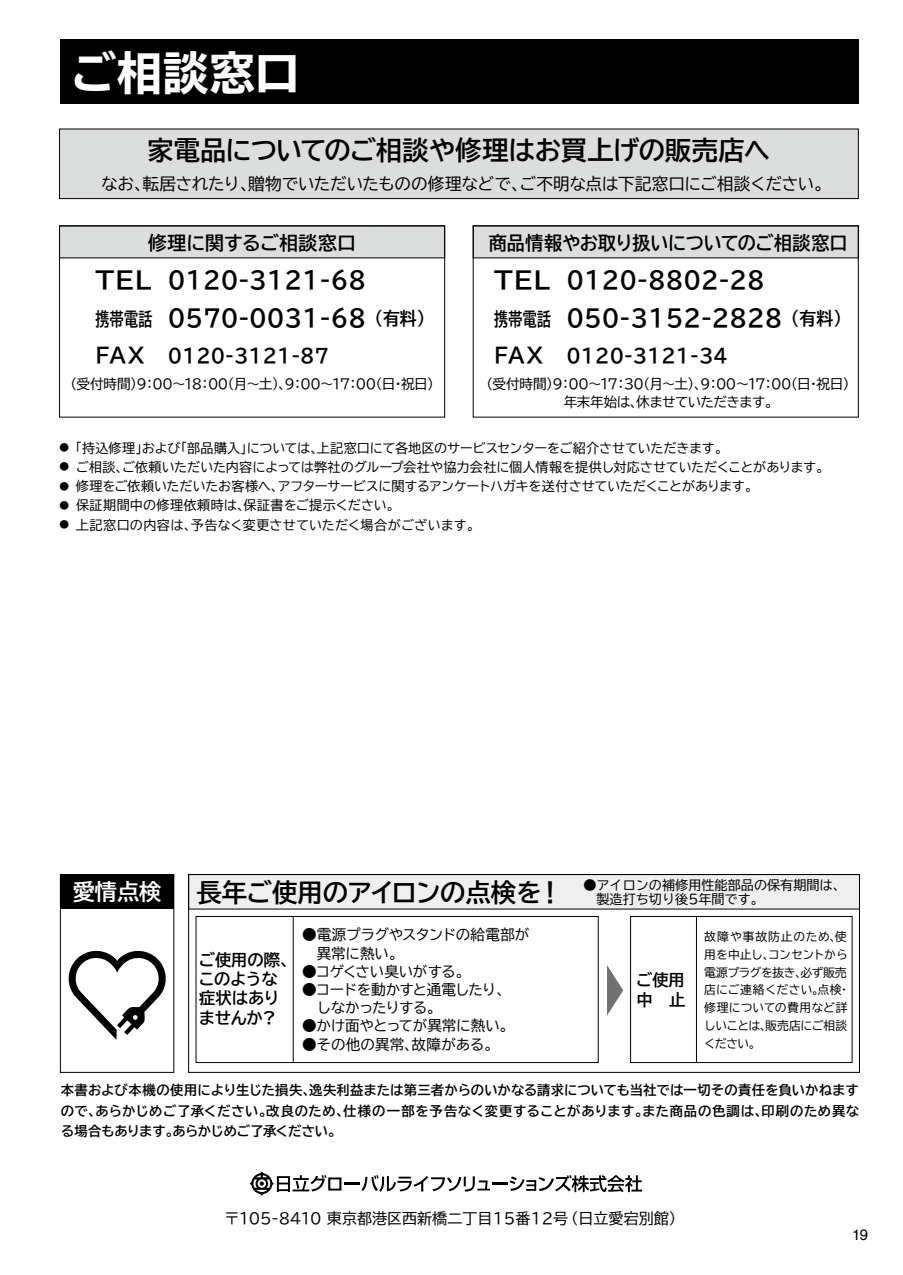
<style>
.page{position:relative;width:903px;height:1275px;background:#fff}
.page>*{position:absolute;margin:0;border:0;box-sizing:border-box;transform-origin:0 0}
.t1{font:700 expanded 45.5px "TBUD Go Std";letter-spacing:.015em;color:#fff}
.t2{font:700 26.25px "TBUD Go Std";letter-spacing:-.01em;color:#000}
.t3{font:700 25.38px "TBUD Go Std";color:#000}
.t4{font:700 23.8px/37.8px "TBUD Go Std";color:#000;scale:1.12 1}
.t5{font:700 22.22px "TBUD Go Std";color:#fff}
.t6{font:700 20.82px "TBUD Go Std";color:#000}
.t7{font:700 19.25px "TBUD Go Std";color:#000;scale:.95 1}
.t8{font:700 18.9px "TBUD Go Std";color:#000;scale:.96 1}
.t9{font:700 18.9px "TBUD Go Std";color:#000}
.t10{font:16.62px "TBUD Go Std";letter-spacing:-.015em;color:#000}
.t11{font:700 16.28px/19.2px "TBUD Go Std";letter-spacing:-.02em;color:#000}
.t12{font:700 16.28px/19.2px "TBUD Go Std";color:#000}
.t13{font:15.22px "Helvetica";color:#000}
.t14{font:15.05px "TBUD Go Std";color:#000}
.t15{font:14.53px/18.2px "TBUD Go Std";letter-spacing:-.015em;color:#000}
.t16{font:14.53px/18.2px "TBUD Go Std";letter-spacing:-.055em;color:#000}
.t17{font:14.53px "TBUD Go Std";letter-spacing:-.035em;color:#000}
.t18{font:13.65px/17.8px "TBUD Go Std";letter-spacing:-.035em;color:#000;text-align:center}
.t19{font:700 13.3px/20.7px "TBUD Go Std";letter-spacing:.02em;color:#000;text-align:justify}
.t20{font:13.12px/14px "TBUD Go Std";letter-spacing:-.005em;color:#000}
.t21{font:13.12px "TBUD Go Std";letter-spacing:-.03em;color:#000}
.t22{font:13.12px "TBUD Go Std";letter-spacing:.02em;color:#000}
.t23{font:11.9px/17.8px "TBUD Go Std";color:#000}
.s1{font-size:18.55px}
.s2{font-size:17.85px}
.s3{font-size:20.82px}
.s4{font-size:9.62px}
</style>
<div class="page">
<div style="left:60px;top:40px;width:798px;height:64px;background:#000"></div>
<div style="left:189px;top:874px;width:670px;height:35px;background:#efefef"></div>
<div style="left:60px;top:874px;width:114px;height:199px;border:1px solid #000"></div>
<div style="left:188px;top:874px;width:672px;height:199px;border:1px solid #000"></div>
<div style="left:196px;top:916px;width:402px;height:147px;border:1px solid #000"></div>
<div style="left:630px;top:916px;width:222px;height:147px;border:1px solid #000"></div>
<hr style="left:293px;top:916px;width:1px;height:146px;background:#000">
<div style="left:60px;top:874px;width:114px;height:35px;background:#000"></div>
<svg style="left:68px;top:950px;width:98px;height:90px"></svg>
<hr style="left:696px;top:916px;width:1px;height:146px;background:#000">
<svg style="left:607px;top:965px;width:16px;height:51px"></svg>
<svg style="left:249px;top:1171px;width:92px;height:25px"></svg>
<hr style="left:344px;top:1182px;width:16px;height:3px;background:#000">
<svg style="left:361px;top:1175px;width:129px;height:17px"></svg>
<hr style="left:492px;top:1182px;width:16px;height:3px;background:#000">
<svg style="left:509px;top:1175px;width:133px;height:17px"></svg>
<div style="left:60px;top:129px;width:798px;height:70px;background:#dcdddd"></div>
<div style="left:59px;top:129px;width:800px;height:70px;border:1px solid #000"></div>
<div style="left:60px;top:226px;width:385px;height:32px;background:#dcdddd"></div>
<div style="left:473px;top:226px;width:385px;height:32px;background:#dcdddd"></div>
<div style="left:59px;top:226px;width:386px;height:191px;border:1px solid #000"></div>
<h1 class="t1" style="left:71px;top:47px;width:230px">ご相談窓口</h1>
<h2 class="t2" style="left:148px;top:129px;width:624px">家電品についてのご相談や修理はお買上げの販売店へ</h2>
<p class="t10" style="left:101px;top:170px;width:731px">なお、転居されたり、贈物でいただいたものの修理などで、ご不明な点は下記窓口にご相談ください。</p>
<h3 class="t9" style="left:148px;top:228px;width:209px">修理に関するご相談窓口</h3>
<h3 class="t8" style="left:489px;top:228px;width:375px">商品情報やお取り扱いについてのご相談窓口</h3>
<h3 class="t4" style="left:95px;top:262px;width:304px">TEL 0120-3121-68<br><span class="s1">携帯電話</span> 0570-0031-68<span class="s2">（有料）</span></h3>
<h3 class="t4" style="left:494px;top:262px;width:319px">TEL 0120-8802-28<br><span class="s1">携帯電話</span> 050-3152-2828<span class="s2">（有料）</span></h3>
<h3 class="t6" style="left:95px;top:338px;width:51px">FAX</h3>
<h3 class="t7" style="left:168px;top:340px;width:171px">0120-3121-87</h3>
<h3 class="t7" style="left:494px;top:340px;width:247px"><span class="s3">FAX</span> 0120-3121-34</h3>
<p class="t18" style="left:63px;top:375px;width:379px">（受付時間）9：00～18：00（月～土）、9：00～17：00（日・祝日）</p>
<p class="t18" style="left:479px;top:375px;width:378px">（受付時間）9：00～17：30（月～土）、9：00～17：00（日・祝日）年末年始は、休ませていただきます。</p>
<p class="t20" style="left:60px;top:441px;width:670px"><span class="s4">●</span>「持込修理」および「部品購入」については、上記窓口にて各地区のサービスセンターをご紹介させていただきます。</p>
<p class="t20" style="left:60px;top:460px;width:771px"><span class="s4">●</span> ご相談、ご依頼いただいた内容によっては弊社のグループ会社や協力会社に個人情報を提供し対応させていただくことがあります。</p>
<p class="t21" style="left:60px;top:475px;width:700px"><span class="s4">●</span> 修理をご依頼いただいたお客様へ、アフターサービスに関するアンケートハガキを送付させていただくことがあります。</p>
<p class="t22" style="left:60px;top:495px;width:342px"><span class="s4">●</span> 保証期間中の修理依頼時は、保証書をご提示ください。</p>
<p class="t20" style="left:60px;top:518px;width:422px"><span class="s4">●</span> 上記窓口の内容は、予告なく変更させていただく場合がございます。</p>
<h3 class="t5" style="left:73px;top:873px;width:90px">愛情点検</h3>
<h3 class="t3" style="left:197px;top:871px;width:368px">長年ご使用のアイロンの点検を！</h3>
<p class="t20" style="left:583px;top:878px;width:264px">●アイロンの補修用性能部品の保有期間は、　製造打ち切り後5年間です。</p>
<p class="t15" style="left:302px;top:926px;width:229px">●電源プラグやスタンドの給電部が　異常に熱い。</p>
<p class="t17" style="left:302px;top:959px;width:170px">●コゲくさい臭いがする。</p>
<p class="t16" style="left:302px;top:980px;width:210px">●コードを動かすと通電したり、　しなかったりする。</p>
<p class="t15" style="left:302px;top:1017px;width:214px">●かけ面やとってが異常に熱い。</p>
<p class="t15" style="left:302px;top:1035px;width:198px">●その他の異常、故障がある。</p>
<p class="t19" style="left:61px;top:1080px;width:800px">本書および本機の使用により生じた損失、逸失利益または第三者からのいかなる請求についても当社では一切その責任を負いかねますので、あらかじめご了承ください。改良のため、仕様の一部を予告なく変更することがあります。また商品の色調は、印刷のため異なる場合もあります。あらかじめご了承ください。</p>
<p class="t23" style="left:704px;top:927px;width:147px">故障や事故防止のため、使用を中止し、コンセントから電源プラグを抜き、必ず販売店にご連絡ください。点検・修理についての費用など詳しいことは、販売店にご相談ください。</p>
<p class="t11" style="left:198px;top:950px;width:100px">ご使用の際、このような症状はありませんか?</p>
<p class="t12" style="left:636px;top:971px;width:51px">ご使用中　止</p>
<p class="t14" style="left:225px;top:1206px;width:461px">〒105-8410 東京都港区西新橋二丁目15番12号（日立愛宕別館）</p>
<p class="t13" style="left:852px;top:1223px;width:18px">19</p>
</div>
